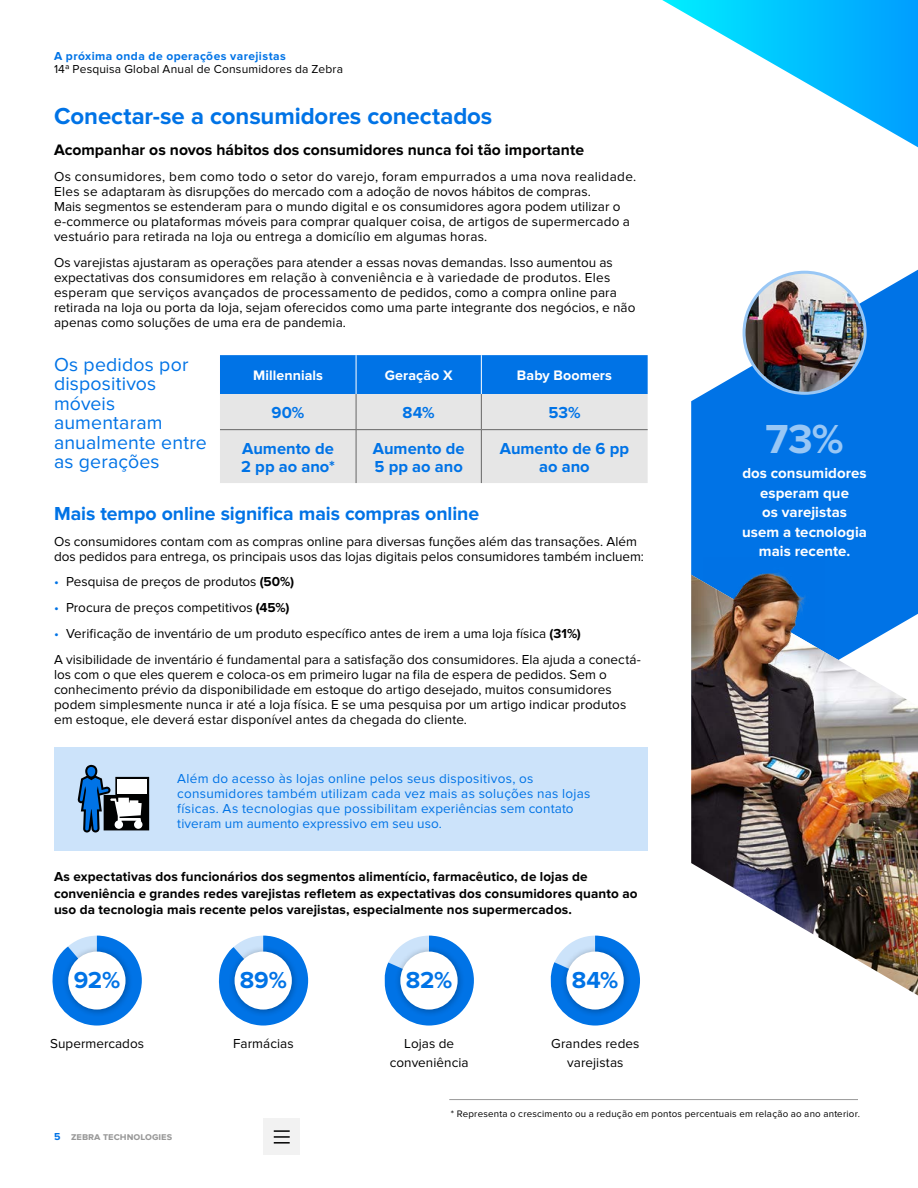
<style>
.page{position:relative;width:918px;height:1188px;background:#fff}
.page>*{position:absolute;margin:0;border:0;box-sizing:border-box;transform-origin:0 0}
.t1{font:700 42px "Proxima Nova";color:#99c7f5}
.t2{font:700 24px "Proxima Nova";letter-spacing:-.005em;color:#0073e6}
.t3{font:19.5px/19.5px "Proxima Nova";letter-spacing:.01em;color:#0073e6}
.t4{font:700 19.5px "Proxima Nova";letter-spacing:-.005em;color:#0073e6}
.t5{font:700 16.5px/18.8px "Proxima Nova";color:#0073e6}
.t6{font:700 15.75px "Proxima Nova";color:#000101}
.t7{font:700 15px/19.5px "Proxima Nova";letter-spacing:.005em;color:#fff;text-align:center}
.t8{font:700 14.25px "Proxima Nova";letter-spacing:.01em;color:#fff}
.t9{font:13.5px/15px "Proxima Nova";letter-spacing:.005em;color:#000101}
.t10{font:700 13.5px/16.5px "Proxima Nova";letter-spacing:.01em;color:#000101}
.t11{font:13.5px/15px "Proxima Nova";letter-spacing:.02em;color:#0073e6}
.t12{font:12px "Proxima Nova";letter-spacing:.015em;color:#000101}
.t13{font:700 12px "Proxima Nova";letter-spacing:.04em;color:#0073e6}
.t14{font:700 10.5px "Proxima Nova";color:#999}
.t15{font:9.75px "Proxima Nova";letter-spacing:.02em;color:#000101}
.s1{color:#0073e6}
.s2{font-weight:700}
</style>
<div class="page">
<div style="left:264px;top:1119px;width:36px;height:36px;background:#f2f2f2"></div>
<svg style="left:274px;top:1130px;width:16px;height:14px"></svg>
<svg style="left:220px;top:355px;width:428px;height:128px;background:#9fc2e5"></svg>
<hr style="left:356px;top:355px;width:1px;height:39px;background:#fff">
<hr style="left:481px;top:355px;width:1px;height:39px;background:#fff">
<hr style="left:356px;top:394px;width:1px;height:35px;background:#666">
<hr style="left:481px;top:394px;width:1px;height:35px;background:#666">
<hr style="left:356px;top:430px;width:1px;height:53px;background:#666">
<hr style="left:481px;top:430px;width:1px;height:53px;background:#666">
<hr style="left:220px;top:429px;width:136px;height:1px;background:#666">
<hr style="left:356px;top:429px;width:125px;height:1px;background:#666">
<hr style="left:481px;top:429px;width:167px;height:1px;background:#666">
<svg style="left:52px;top:936px;width:90px;height:89px"></svg>
<div style="left:63px;top:946px;width:71px;height:71px;background:#000;opacity:.3"></div>
<div style="left:68px;top:952px;width:58px;height:58px;background:#fff;border-radius:50%"></div>
<svg style="left:218px;top:936px;width:90px;height:89px"></svg>
<div style="left:229px;top:946px;width:71px;height:71px;background:#000;opacity:.3"></div>
<div style="left:234px;top:952px;width:58px;height:58px;background:#fff;border-radius:50%"></div>
<svg style="left:384px;top:936px;width:90px;height:89px"></svg>
<div style="left:395px;top:946px;width:71px;height:71px;background:#000;opacity:.3"></div>
<div style="left:400px;top:952px;width:58px;height:58px;background:#fff;border-radius:50%"></div>
<svg style="left:550px;top:936px;width:90px;height:89px"></svg>
<div style="left:561px;top:946px;width:71px;height:71px;background:#000;opacity:.3"></div>
<div style="left:566px;top:952px;width:58px;height:58px;background:#fff;border-radius:50%"></div>
<div style="left:54px;top:747px;width:594px;height:103px;background:#cce3fa"></div>
<svg style="left:78px;top:765px;width:71px;height:68px"></svg>
<svg style="left:691px;top:270px;width:227px;height:305px;fill:#0073e6"></svg>
<img style="left:691px;top:575px;width:227px;height:420px">
<hr style="left:449px;top:1099px;width:409px;height:1px;background:#999">
<svg style="left:662px;top:0;width:256px;height:147px"></svg>
<img style="left:703px;top:557px;width:121px;height:156px">
<img style="left:744px;top:272px;width:121px;height:121px;border-radius:61px">
<div style="left:743px;top:271px;width:124px;height:124px;border:3px solid #99c7f5;border-radius:50%"></div>
<p class="t13" style="left:54px;top:50px;width:233px">A próxima onda de operações varejistas</p>
<p class="t12" style="left:54px;top:62px;width:291px">14ª Pesquisa Global Anual de Consumidores da Zebra</p>
<h2 class="t2" style="left:54px;top:102px;width:440px">Conectar-se a consumidores conectados</h2>
<p class="t6" style="left:54px;top:141px;width:532px">Acompanhar os novos hábitos dos consumidores nunca foi tão importante</p>
<p class="t9" style="left:54px;top:169px;width:584px">Os consumidores, bem como todo o setor do varejo, foram empurrados a uma nova realidade.<br>Eles se adaptaram às disrupções do mercado com a adoção de novos hábitos de compras.<br>Mais segmentos se estenderam para o mundo digital e os consumidores agora podem utilizar o e-commerce ou plataformas móveis para comprar qualquer coisa, de artigos de supermercado a vestuário para retirada na loja ou entrega a domicílio em algumas horas.</p>
<p class="t9" style="left:54px;top:255px;width:583px">Os varejistas ajustaram as operações para atender a essas novas demandas. Isso aumentou as expectativas dos consumidores em relação à conveniência e à variedade de produtos. Eles esperam que serviços avançados de processamento de pedidos, como a compra online para retirada na loja ou porta da loja, sejam oferecidos como uma parte integrante dos negócios, e não apenas como soluções de uma era de pandemia.</p>
<h3 class="t3" style="left:54px;top:355px;width:154px">Os pedidos por dispositivos móveis aumentaram anualmente entre as gerações</h3>
<p class="t8" style="left:253px;top:367px;width:71px">Millennials</p>
<p class="t8" style="left:385px;top:367px;width:69px">Geração X</p>
<p class="t8" style="left:517px;top:367px;width:97px">Baby Boomers</p>
<p class="t5" style="left:272px;top:404px;width:34px">90%</p>
<p class="t5" style="left:403px;top:404px;width:34px">84%</p>
<p class="t5" style="left:548px;top:404px;width:34px">53%</p>
<p class="t5" style="left:241px;top:439px;width:95px">Aumento de<br>2 pp ao ano*</p>
<p class="t5" style="left:373px;top:439px;width:93px">Aumento de<br>5 pp ao ano</p>
<p class="t5" style="left:500px;top:439px;width:131px;text-align:center">Aumento de 6 pp ao ano</p>
<h3 class="t4" style="left:54px;top:502px;width:427px">Mais tempo online significa mais compras online</h3>
<p class="t9" style="left:54px;top:534px;width:592px">Os consumidores contam com as compras online para diversas funções além das transações. Além dos pedidos para entrega, os principais usos das lojas digitais pelos consumidores também incluem:</p>
<p class="t9" style="left:54px;top:575px;width:242px"><span class="s1">•</span> Pesquisa de preços de produtos <span class="s2">(50%)</span></p>
<p class="t9" style="left:54px;top:600px;width:237px"><span class="s1">•</span> Procura de preços competitivos <span class="s2">(45%)</span></p>
<p class="t9" style="left:54px;top:621px;width:588px;line-height:25.8px"><span class="s1">•</span> Verificação de inventário de um produto específico antes de irem a uma loja física <span class="s2">(31%)<br></span>A visibilidade de inventário é fundamental para a satisfação dos consumidores. Ela ajuda a conectá-</p>
<p class="t9" style="left:54px;top:667px;width:574px">los com o que eles querem e coloca-os em primeiro lugar na fila de espera de pedidos. Sem o conhecimento prévio da disponibilidade em estoque do artigo desejado, muitos consumidores podem simplesmente nunca ir até a loja física. E se uma pesquisa por um artigo indicar produtos em estoque, ele deverá estar disponível antes da chegada do cliente.</p>
<p class="t11" style="left:177px;top:771px;width:415px">Além do acesso às lojas online pelos seus dispositivos, os consumidores também utilizam cada vez mais as soluções nas lojas físicas. As tecnologias que possibilitam experiências sem contato tiveram um aumento expressivo em seu uso.</p>
<p class="t10" style="left:54px;top:869px;width:585px">As expectativas dos funcionários dos segmentos alimentício, farmacêutico, de lojas de conveniência e grandes redes varejistas refletem as expectativas dos consumidores quanto ao uso da tecnologia mais recente pelos varejistas, especialmente nos supermercados.</p>
<h2 class="t2" style="left:74px;top:967px;width:48px">92%</h2>
<h2 class="t2" style="left:240px;top:967px;width:49px">89%</h2>
<h2 class="t2" style="left:406px;top:967px;width:48px">82%</h2>
<h2 class="t2" style="left:572px;top:967px;width:48px">84%</h2>
<p class="t9" style="left:50px;top:1036px;width:95px">Supermercados</p>
<p class="t9" style="left:233px;top:1036px;width:62px">Farmácias</p>
<p class="t9" style="left:390px;top:1035px;width:80px;line-height:18.8px;text-align:center">Lojas de conveniência</p>
<p class="t9" style="left:551px;top:1035px;width:90px;line-height:18.8px;text-align:center">Grandes redes varejistas</p>
<h1 class="t1" style="left:765px;top:415px;width:80px">73%</h1>
<p class="t7" style="left:742px;top:464px;width:126px">dos consumidores esperam que<br>os varejistas usem a tecnologia mais recente.</p>
<p class="t14" style="left:54px;top:1130px;width:120px"><span class="s1">5</span> zebra technologies</p>
<p class="t15" style="left:451px;top:1108px;width:411px">* Representa o crescimento ou a redução em pontos percentuais em relação ao ano anterior.</p>
</div>
